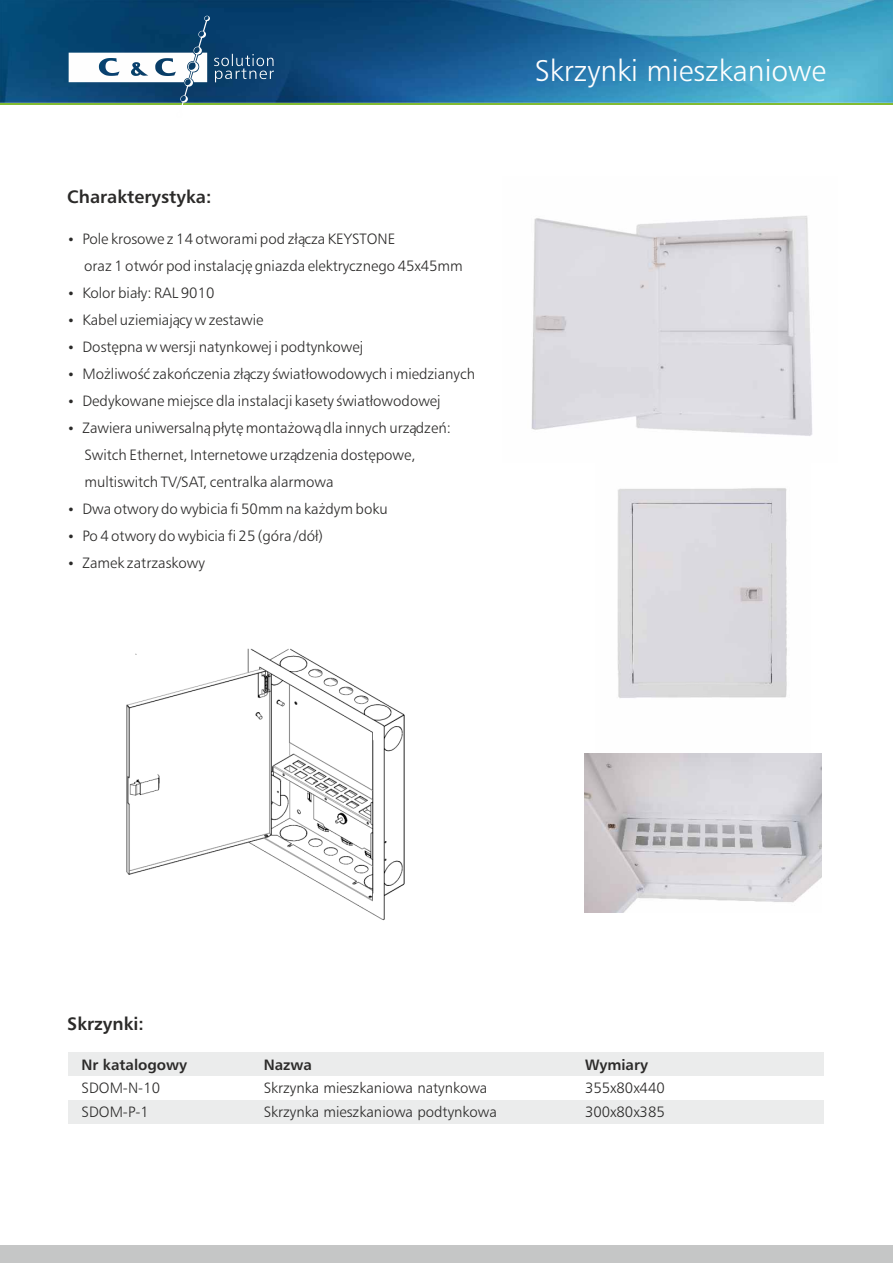
<style>
.page{position:relative;width:893px;height:1263px;background:#fff}
.page>*{position:absolute;margin:0;border:0;box-sizing:border-box;transform-origin:0 0}
.t1{font:30.15px "Humanist 777 Lt AT";color:#fefefe}
.t2{font:18px "Humanist 777 AT Bold";color:#2b2a29}
.t3{font:15px/27px "Humanist 777 Lt AT";color:#2b2a29}
.t4{font:15px "Humanist 777 AT Bold";color:#2b2a29}
</style>
<div class="page">
<img style="left:531px;top:215px;width:282px;height:221px">
<img style="left:595px;top:488px;width:216px;height:266px">
<img style="left:584px;top:754px;width:238px;height:158px">
<svg style="left:0;top:102px;width:893px;height:3px;background:#73b060"></svg>
<img style="left:0;top:0;width:893px;height:102px">
<svg style="left:69px;top:16px;width:205px;height:89px"></svg>
<div style="left:0;top:1245px;width:893px;height:18px;background:#c5c6c6"></div>
<img style="left:126px;top:648px;width:279px;height:273px">
<div style="left:69px;top:1052px;width:182px;height:24px;background:#ebecec"></div>
<div style="left:251px;top:1052px;width:321px;height:24px;background:#ebecec"></div>
<div style="left:572px;top:1052px;width:252px;height:24px;background:#ebecec"></div>
<div style="left:69px;top:1100px;width:182px;height:24px;background:#ebecec"></div>
<div style="left:251px;top:1100px;width:321px;height:24px;background:#ebecec"></div>
<div style="left:572px;top:1100px;width:252px;height:24px;background:#ebecec"></div>
<p class="t2" style="left:67px;top:189px;width:146px">Charakterystyka:</p>
<p class="t3" style="left:82px;top:226px;width:394px">Pole krosowe z 14 otworami pod złącza KEYSTONE<br>oraz 1 otwór pod instalację gniazda elektrycznego 45x45mm Kolor biały: RAL 9010<br>Kabel uziemiający w zestawie<br>Dostępna w wersji natynkowej i podtynkowej<br>Możliwość zakończenia złączy światłowodowych i miedzianych Dedykowane miejsce dla instalacji kasety światłowodowej Zawiera uniwersalną płytę montażową dla innych urządzeń:<br>Switch Ethernet, Internetowe urządzenia dostępowe, multiswitch TV/SAT, centralka alarmowa<br>Dwa otwory do wybicia fi 50mm na każdym boku<br>Po 4 otwory do wybicia fi 25 (góra /dół)<br>Zamek zatrzaskowy</p>
<h1 class="t1" style="left:535px;top:58px;width:293px">Skrzynki mieszkaniowe</h1>
<p class="t2" style="left:67px;top:1016px;width:78px">Skrzynki:</p>
<p class="t4" style="left:82px;top:1058px;width:107px">Nr katalogowy</p>
<p class="t4" style="left:264px;top:1058px;width:50px">Nazwa</p>
<p class="t4" style="left:585px;top:1058px;width:64px">Wymiary</p>
<p class="t3" style="left:82px;top:1076px;width:80px">SDOM-N-10</p>
<p class="t3" style="left:264px;top:1076px;width:225px">Skrzynka mieszkaniowa natynkowa</p>
<p class="t3" style="left:585px;top:1076px;width:81px">355x80x440</p>
<p class="t3" style="left:82px;top:1100px;width:69px">SDOM-P-1</p>
<p class="t3" style="left:264px;top:1100px;width:235px">Skrzynka mieszkaniowa podtynkowa</p>
<p class="t3" style="left:585px;top:1100px;width:81px">300x80x385</p>
</div>
